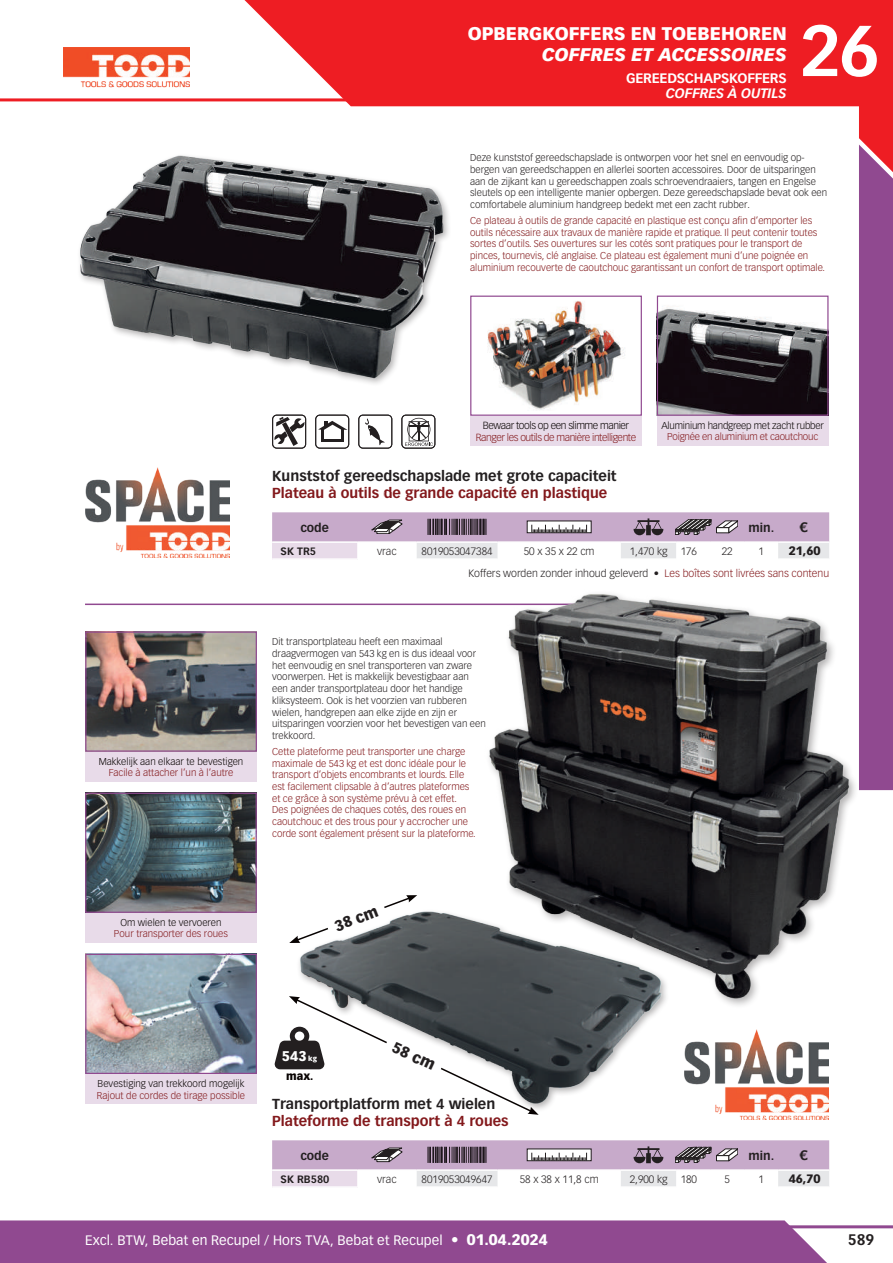
<style>
.page{position:relative;width:893px;height:1263px;background:#fff}
.page>*{position:absolute;margin:0;border:0;box-sizing:border-box;transform-origin:0 0}
.t1{font:700 70.5px "Vectora LT Std";color:#fff}
.t2{font:900 18px "Vectora LT Std";color:#fff}
.t3{font:italic 900 18px "Vectora LT Std";color:#fff}
.t4{font:900 15px "Vectora LT Std";color:#231f20}
.t5{font:700 15px "Vectora LT Std";color:#231f20}
.t6{font:700 14.25px "Vectora LT Std";color:#231f20}
.t7{font:700 14.25px "Vectora LT Std";color:#83191c}
.t8{font:900 13.8px "Vectora LT Std";color:#fff}
.t9{font:13.5px "Vectora LT Std";letter-spacing:.005em;color:#fff}
.t10{font:700 13.5px "Vectora LT Std";letter-spacing:-.015em;color:#fff}
.t11{font:italic 700 13.5px "Vectora LT Std";letter-spacing:-.01em;color:#fff}
.t12{font:700 13.5px "Vectora LT Std";color:#231f20}
.t13{font:700 12px "Vectora LT Std";color:#231f20}
.t14{font:900 12px "Vectora LT Std";color:#231f20}
.t15{font:900 10.8px "Vectora LT Std";color:#080302}
.t16{font:300 10.5px "Vectora LT Std";color:#231f20}
.t17{font:700 10.5px "Vectora LT Std";color:#231f20}
.t18{font:300 10.2px "Vectora LT Std";letter-spacing:-.04em;color:#83191c}
.t19{font:300 10.2px "Vectora LT Std";letter-spacing:-.04em;color:#080302}
.t20{font:300 9.75px/11.7px "Vectora LT Std";color:#83191c}
.t21{font:300 9.75px/11.7px "Vectora LT Std";color:#231f20}
.t22{font:300 9.75px "Vectora LT Std";color:#080302}
.t23{font:300 9.75px "Vectora LT Std";letter-spacing:-.02em;color:#080302}
.t24{font:300 9.75px "Vectora LT Std";letter-spacing:-.02em;color:#83191c}
.t25{font:7.35px "Arial";letter-spacing:.025em;color:#231f20}
.s1{color:#83191c}
.s2{font-size:6.9px}
.s3{font-size:15px}
.s4{font-weight:900;font-size:15px}
</style>
<div class="page">
<svg style="left:223px;top:0;width:670px;height:106px;background:#ef363c"></svg>
<div style="left:0;top:1220px;width:848px;height:43px;background:#904990"></div>
<svg style="left:859px;top:32px;width:34px;height:554px;background:#a54179"></svg>
<hr style="left:0;top:98px;width:893px;height:3px;background:#ee1d23">
<hr style="left:0;top:1225px;width:893px;height:3px;background:#904990">
<img style="left:684px;top:1029px;width:145px;height:90px">
<hr style="left:85px;top:603px;width:583px;height:2px;background:#904990">
<div style="left:85px;top:1074px;width:172px;height:30px;background:#e8dbe9"></div>
<img style="left:87px;top:956px;width:168px;height:116px">
<div style="left:85px;top:954px;width:172px;height:120px;border:1px solid #904990"></div>
<div style="left:85px;top:752px;width:172px;height:29px;background:#e8dbe9"></div>
<img style="left:87px;top:633px;width:168px;height:117px">
<div style="left:85px;top:631px;width:172px;height:121px;border:1px solid #904990"></div>
<div style="left:85px;top:913px;width:172px;height:30px;background:#e8dbe9"></div>
<img style="left:87px;top:795px;width:168px;height:116px">
<div style="left:85px;top:793px;width:172px;height:120px;border:1px solid #904990"></div>
<img style="left:85px;top:467px;width:145px;height:90px">
<img style="left:80px;top:155px;width:369px;height:229px">
<svg style="left:272px;top:415px;width:34px;height:33px"></svg>
<svg style="left:315px;top:415px;width:34px;height:33px"></svg>
<hr style="left:322px;top:439px;width:21px;height:3px;background:#231f20">
<svg style="left:358px;top:415px;width:34px;height:34px"></svg>
<svg style="left:401px;top:415px;width:34px;height:34px"></svg>
<div style="left:470px;top:416px;width:172px;height:30px;background:#e8dbe9"></div>
<img style="left:487px;top:301px;width:138px;height:109px">
<div style="left:470px;top:296px;width:172px;height:120px;border:1px solid #904990"></div>
<div style="left:657px;top:416px;width:172px;height:30px;background:#e8dbe9"></div>
<img style="left:659px;top:306px;width:167px;height:108px">
<div style="left:657px;top:296px;width:171px;height:120px;border:1px solid #904990"></div>
<img style="left:299px;top:911px;width:350px;height:198px">
<img style="left:446px;top:586px;width:447px;height:432px">
<svg style="left:274px;top:996px;width:265px;height:119px"></svg>
<svg style="left:289px;top:895px;width:128px;height:48px"></svg>
<img style="left:64px;top:48px;width:126px;height:40px">
<svg style="left:272px;top:1140px;width:557px;height:47px"></svg>
<svg style="left:272px;top:512px;width:557px;height:47px"></svg>
<h2 class="t2" style="left:468px;top:22px;width:320px">OPBERGKOFFERS EN TOEBEHOREN</h2>
<h2 class="t3" style="left:542px;top:43px;width:246px">COFFRES ET ACCESSOIRES</h2>
<h3 class="t10" style="left:626px;top:70px;width:162px">GEREEDSCHAPSKOFFERS</h3>
<h3 class="t11" style="left:666px;top:85px;width:122px">COFFRES À OUTILS</h3>
<h1 class="t1" style="left:800px;top:8px;width:82px">26</h1>
<p class="t21" style="left:470px;top:152px;width:359px">Deze kunststof gereedschapslade is ontworpen voor het snel en eenvoudig op&shy;bergen van gereedschappen en allerlei soorten accessoires. Door de uitsparingen aan de zijkant kan u gereedschappen zoals schroevendraaiers, tangen en Engelse sleutels op een intelligente manier opbergen. Deze gereedschapslade bevat ook een comfortabele aluminium handgreep bedekt met een zacht rubber.</p>
<p class="t20" style="left:470px;top:215px;width:356px">Ce plateau à outils de grande capacité en plastique est conçu afin d’emporter les outils nécessaire aux travaux de manière rapide et pratique. Il peut contenir toutes sortes d’outils. Ses ouvertures sur les cotés sont pratiques pour le transport de pinces, tournevis, clé anglaise. Ce plateau est également muni d’une poignée en aluminium recouverte de caoutchouc garantissant un confort de transport optimale.</p>
<p class="t19" style="left:483px;top:419px;width:148px">Bewaar tools op een slimme manier</p>
<p class="t18" style="left:476px;top:431px;width:162px">Ranger les outils de manière intelligente</p>
<h3 class="t6" style="left:272px;top:467px;width:346px">Kunststof gereedschapslade met grote capaciteit</h3>
<h3 class="t7" style="left:272px;top:484px;width:337px">Plateau à outils de grande capacité en plastique</h3>
<p class="t13" style="left:300px;top:520px;width:30px">code</p>
<p class="t23" style="left:661px;top:419px;width:164px">Aluminium handgreep met zacht rubber</p>
<p class="t24" style="left:667px;top:431px;width:153px">Poignée en aluminium et caoutchouc</p>
<p class="t13" style="left:748px;top:520px;width:27px">min.</p>
<h3 class="t12" style="left:800px;top:519px;width:9px">€</h3>
<p class="t17" style="left:281px;top:545px;width:37px">SK TR5</p>
<p class="t16" style="left:377px;top:545px;width:21px">vrac</p>
<p class="t16" style="left:422px;top:545px;width:72px">8019053047384</p>
<p class="t16" style="left:524px;top:545px;width:72px">50 x 35 x 22 cm</p>
<p class="t16" style="left:630px;top:545px;width:69px">1,470 kg 176</p>
<p class="t16" style="left:722px;top:545px;width:12px">22</p>
<p class="t16" style="left:758px;top:545px;width:7px">1</p>
<p class="t14" style="left:789px;top:543px;width:33px">21,60</p>
<p class="t25" style="left:423px;top:545px;width:62px">5 420000 000001</p>
<p class="t22" style="left:99px;top:755px;width:146px">Makkelijk aan elkaar te bevestigen</p>
<p class="t20" style="left:109px;top:767px;width:126px">Facile à attacher l’un à l’autre</p>
<p class="t22" style="left:120px;top:916px;width:103px">Om wielen te vervoeren</p>
<p class="t20" style="left:114px;top:928px;width:116px">Pour transporter des roues</p>
<p class="t16" style="left:469px;top:567px;width:362px">Koffers worden zonder inhoud geleverd • <span class="s1">Les boîtes sont livrées sans contenu</span></p>
<p class="t21" style="left:272px;top:636px;width:215px">Dit transportplateau heeft een maximaal draagvermogen van 543 kg en is dus ideaal voor het eenvoudig en snel transporteren van zware voorwerpen. Het is makkelijk bevestigbaar aan een ander transportplateau door het handige kliksysteem. Ook is het voorzien van rubberen wielen, handgrepen aan elke zijde en zijn er uitsparingen voorzien voor het bevestigen van een trekkoord.</p>
<p class="t20" style="left:272px;top:746px;width:205px">Cette plateforme peut transporter une charge maximale de 543 kg et est donc idéale pour le transport d’objets encombrants et lourds. Elle est facilement clipsable à d’autres plateformes et ce grâce à son système prévu à cet effet.<br>Des poignées de chaques cotés, des roues en caoutchouc et des trous pour y accrocher une corde sont également présent sur la plateforme.</p>
<h3 class="t4" style="left:332px;top:918px;width:47px;rotate:-21deg">38 cm</h3>
<p class="t22" style="left:98px;top:1078px;width:148px">Bevestiging van trekkoord mogelijk</p>
<p class="t20" style="left:97px;top:1089px;width:150px">Rajout de cordes de tirage possible</p>
<h3 class="t8" style="left:282px;top:1047px;width:37px">543 <span class="s2">kg</span></h3>
<h3 class="t4" style="left:397px;top:1038px;width:47px;rotate:25deg">58 cm</h3>
<p class="t15" style="left:286px;top:1069px;width:29px">max.</p>
<h3 class="t6" style="left:272px;top:1095px;width:225px">Transportplatform met 4 wielen</h3>
<h3 class="t7" style="left:272px;top:1112px;width:238px">Plateforme de transport à 4 roues</h3>
<p class="t13" style="left:300px;top:1148px;width:30px">code</p>
<p class="t13" style="left:748px;top:1148px;width:27px">min.</p>
<h3 class="t12" style="left:800px;top:1147px;width:9px">€</h3>
<p class="t17" style="left:281px;top:1172px;width:50px">SK RB580</p>
<p class="t16" style="left:377px;top:1173px;width:21px">vrac</p>
<p class="t16" style="left:422px;top:1173px;width:72px">8019053049647</p>
<p class="t16" style="left:520px;top:1173px;width:80px">58 x 38 x 11,8 cm</p>
<p class="t16" style="left:630px;top:1173px;width:69px">2,900 kg 180</p>
<p class="t16" style="left:724px;top:1173px;width:7px">5</p>
<p class="t16" style="left:758px;top:1173px;width:7px">1</p>
<p class="t14" style="left:789px;top:1171px;width:33px">46,70</p>
<p class="t25" style="left:423px;top:1173px;width:62px">5 420000 000001</p>
<h3 class="t9" style="left:85px;top:1232px;width:464px">Excl. BTW, Bebat en Recupel / Hors TVA, Bebat et Recupel <span class="s3">•</span> <span class="s4">01.04.2024</span></h3>
<h3 class="t5" style="left:848px;top:1230px;width:28px">589</h3>
</div>
